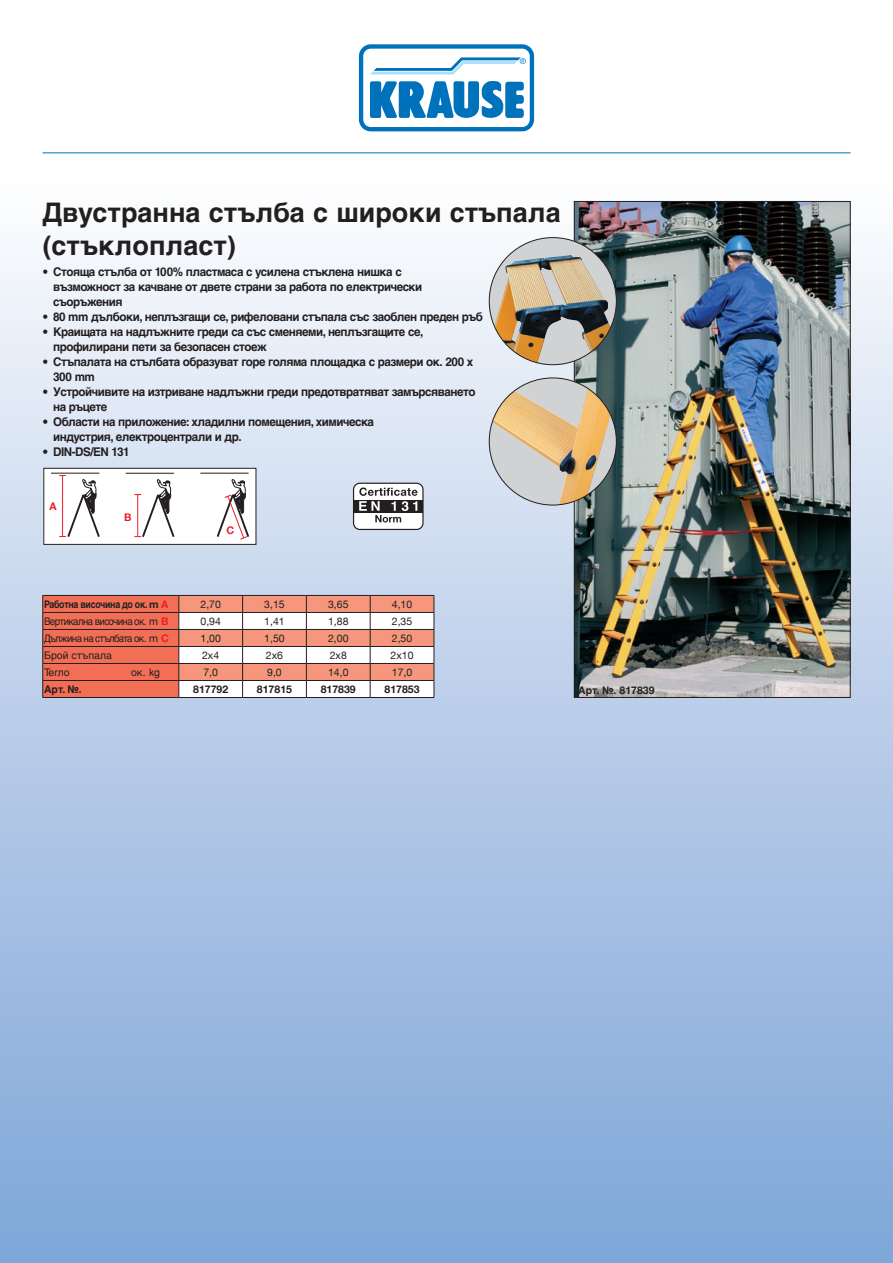
<style>
.page{position:relative;width:893px;height:1263px;background:#fff}
.page>*{position:absolute;margin:0;border:0;box-sizing:border-box;transform-origin:0 0}
._02_Produktname-D{font:700 27px/32.2px "Helvetica Cyr";color:#231f20}
._03_Produktinfo-Text{font:700 12px/15px "Helvetica Cyr";letter-spacing:-.04em;color:#231f20}
.t1{font:10.5px "Helvetica Neue LT";color:#231f20}
.t2{font:10.5px "Helvetica Cyr Upright";letter-spacing:-.06em;color:#231f20;scale:.92 1}
.t3{font:700 10.5px "Helvetica Neue LT";color:#231f20}
._04_Bild-Text-D{font:700 10.5px "Helvetica Cyr";letter-spacing:-.03em;color:#231f20;scale:.84 1}
._04_Bild-Text-D-2{font:700 10.5px "Helvetica Cyr";letter-spacing:-.03em;color:#231f20}
.t4{font:10.5px "Helvetica Cyr Upright";color:#231f20}
.t5{font:10.5px "Helvetica Cyr Upright";letter-spacing:-.06em;color:#231f20}
.t6{font:700 10.5px "Helvetica Neue LT";color:#ee1c28}
.s1{font-family:"Helvetica Neue LT"}
.s2{font-family:"Helvetica Neue LT";color:#ee1c28}
.s3{font-family:"Helvetica Neue LT";font-weight:700;color:#ee1c28}
</style>
<div class="page">
<div style="left:0;top:185px;width:893px;height:1078px;background:linear-gradient(to bottom,#f8f8fa,#7ca4d7)"></div>
<hr style="left:43px;top:153px;width:807px;height:1px;background:#0072bc">
<svg style="left:357px;top:43px;width:179px;height:90px"></svg>
<svg style="left:359px;top:44px;width:175px;height:87px"></svg>
<img style="left:576px;top:203px;width:272px;height:493px">
<div style="left:489px;top:378px;width:127px;height:127px;background:#d1d2d4;border-radius:50%"></div>
<img style="left:492px;top:388px;width:119px;height:117px">
<div style="left:489px;top:238px;width:127px;height:127px;background:#d1d2d4;border-radius:50%"></div>
<img style="left:494px;top:255px;width:117px;height:108px">
<div style="left:44px;top:468px;width:212px;height:76px;background:#fff"></div>
<svg style="left:134px;top:479px;width:41px;height:59px"></svg>
<hr style="left:126px;top:473px;width:48px;height:1px;background:#231f20">
<svg style="left:59px;top:475px;width:41px;height:62px"></svg>
<hr style="left:51px;top:473px;width:48px;height:1px;background:#231f20">
<hr style="left:200px;top:473px;width:49px;height:1px;background:#231f20">
<svg style="left:216px;top:479px;width:34px;height:61px"></svg>
<div style="left:44px;top:468px;width:212px;height:77px;border:1px solid #231f20"></div>
<div style="left:354px;top:483px;width:69px;height:46px;background:#fff;border-radius:6px"></div>
<div style="left:353px;top:483px;width:71px;height:47px;border:1px solid #231f20;border-radius:6px"></div>
<div style="left:354px;top:500px;width:69px;height:12px;background:#231f20"></div>
<svg style="left:359px;top:487px;width:59px;height:35px"></svg>
<svg style="left:42px;top:595px;width:393px;height:102px"></svg>
<hr style="left:43px;top:697px;width:136px;height:1px;background:#231f20">
<hr style="left:179px;top:697px;width:64px;height:1px;background:#231f20">
<hr style="left:243px;top:697px;width:63px;height:1px;background:#231f20">
<hr style="left:306px;top:697px;width:64px;height:1px;background:#231f20">
<hr style="left:370px;top:697px;width:64px;height:1px;background:#231f20">
<p class="_02_Produktname-D" style="left:43px;top:197px;width:520px">Двустранна стълба с широки стъпала (стъклопласт)</p>
<p class="_03_Produktinfo-Text" style="left:43px;top:264px;width:361px">• Стояща стълба от 100% пластмаса с усилена стъклена нишка с</p>
<p class="_03_Produktinfo-Text" style="left:53px;top:279px;width:371px">възможност за качване от двете страни за работа по електрически съоръжения</p>
<p class="_03_Produktinfo-Text" style="left:43px;top:309px;width:442px">• 80 mm дълбоки, неплъзгащи се, рифеловани стъпала със заоблен преден ръб</p>
<p class="_03_Produktinfo-Text" style="left:43px;top:324px;width:382px">• Краищата на надлъжните греди са със сменяеми, неплъзгащите се,</p>
<p class="_03_Produktinfo-Text" style="left:53px;top:339px;width:215px">профилирани пети за безопасен стоеж</p>
<p class="_03_Produktinfo-Text" style="left:53px;top:354px;width:422px;text-indent:-11px">• Стъпалата на стълбата образуват горе голяма площадка с размери ок. 200 x<br>300 mm</p>
<p class="_03_Produktinfo-Text" style="left:53px;top:384px;width:424px;text-indent:-11px">• Устройчивите на изтриване надлъжни греди предотвратяват замърсяването на ръцете</p>
<p class="_03_Produktinfo-Text" style="left:43px;top:414px;width:333px">• Области на приложение: хладилни помещения, химическа</p>
<p class="_03_Produktinfo-Text" style="left:53px;top:429px;width:190px">индустрия, електроцентрали и др.</p>
<p class="_03_Produktinfo-Text" style="left:43px;top:444px;width:89px">• DIN-DS/EN 131</p>
<p class="t6" style="left:50px;top:500px;width:9px">A</p>
<p class="t6" style="left:124px;top:510px;width:9px">B</p>
<p class="t6" style="left:227px;top:524px;width:9px">C</p>
<p class="_04_Bild-Text-D" style="left:44px;top:598px;width:149px">Работна височина до ок. <span class="s1">m</span> <span class="s2">A</span></p>
<p class="t1" style="left:200px;top:598px;width:22px">2,70</p>
<p class="t1" style="left:264px;top:598px;width:22px">3,15</p>
<p class="t1" style="left:328px;top:598px;width:22px">3,65</p>
<p class="t1" style="left:392px;top:598px;width:22px">4,10</p>
<p class="t2" style="left:44px;top:615px;width:137px">Вертикална височина ок. <span class="s1">m</span> <span class="s3">B</span></p>
<p class="t1" style="left:200px;top:615px;width:22px">0,94</p>
<p class="t1" style="left:264px;top:615px;width:22px">1,41</p>
<p class="t1" style="left:328px;top:615px;width:22px">1,88</p>
<p class="t1" style="left:392px;top:615px;width:22px">2,35</p>
<p class="t2" style="left:44px;top:632px;width:137px">Дължина на стълбата ок. <span class="s1">m</span> <span class="s3">C</span></p>
<p class="t1" style="left:200px;top:632px;width:22px">1,00</p>
<p class="t1" style="left:264px;top:632px;width:22px">1,50</p>
<p class="t1" style="left:328px;top:632px;width:22px">2,00</p>
<p class="t1" style="left:392px;top:632px;width:22px">2,50</p>
<p class="t4" style="left:44px;top:649px;width:69px">Брой стъпала</p>
<p class="t1" style="left:202px;top:649px;width:19px">2x4</p>
<p class="t1" style="left:266px;top:649px;width:19px">2x6</p>
<p class="t1" style="left:330px;top:649px;width:19px">2x8</p>
<p class="t1" style="left:391px;top:649px;width:24px">2x10</p>
<p class="t5" style="left:44px;top:666px;width:27px">Тегло</p>
<p class="t5" style="left:131px;top:666px;width:30px">ок. kg</p>
<p class="t1" style="left:203px;top:666px;width:16px">7,0</p>
<p class="t1" style="left:267px;top:666px;width:16px">9,0</p>
<p class="t1" style="left:328px;top:666px;width:22px">14,0</p>
<p class="t1" style="left:392px;top:666px;width:22px">17,0</p>
<p class="_04_Bild-Text-D-2" style="left:44px;top:683px;width:39px">Арт. №.</p>
<p class="t3" style="left:193px;top:682px;width:37px">817792</p>
<p class="t3" style="left:257px;top:682px;width:37px">817815</p>
<p class="t3" style="left:321px;top:682px;width:37px">817839</p>
<p class="t3" style="left:385px;top:682px;width:37px">817853</p>
<p class="_04_Bild-Text-D-2" style="left:578px;top:684px;width:78px">Арт. №. <span class="s1">817839</span></p>
</div>
